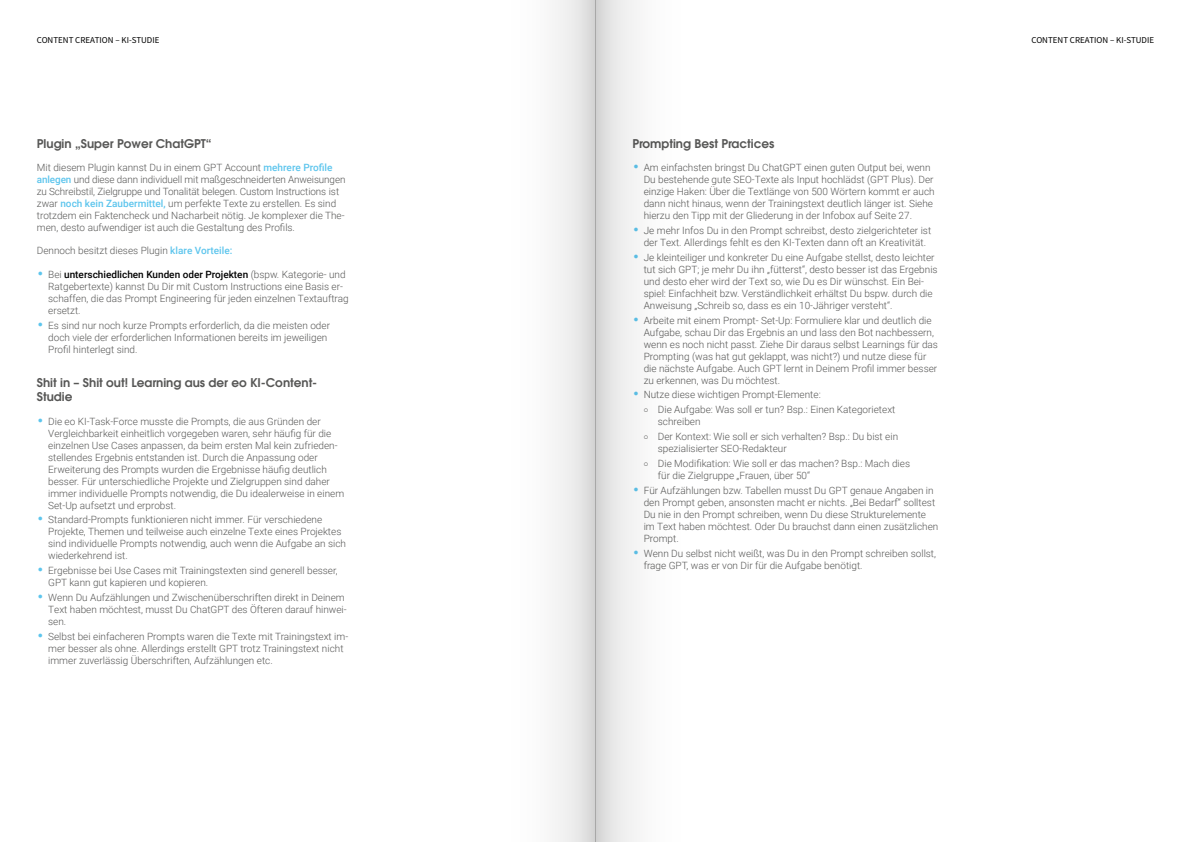
<style>
.page{position:relative;width:1191px;height:842px;background:#fff}
.page>*{position:absolute;margin:0;border:0;box-sizing:border-box;transform-origin:0 0}
.t1{font:600 12px/14.4px "ITC Avant Garde Pro";color:#575756}
.t2{font:300 10px/12px "Roboto";color:#575756}
.t3{font:9px "Source Sans Pro";color:#000}
.s1{font-weight:500;color:#5dc5ed}
.s2{font-family:"ITC Avant Garde Pro";font-weight:600;font-size:12px;color:#5dc5ed}
.s3{font-weight:500;color:#000}
</style>
<div class="page">
<div style="left:506px;top:0;width:89px;height:842px;background:#fbfbfb"></div>
<div style="left:595px;top:0;width:89px;height:842px;background:#f9f9f9"></div>
<div style="left:572px;top:0;width:23px;height:842px;background:linear-gradient(to bottom,#e2e2e2,#e2e2e1)"></div>
<div style="left:595px;top:0;width:24px;height:842px;background:linear-gradient(to right,#d1d1d1,#ececed)"></div>
<p class="t3" style="left:37px;top:35px;width:124px">CONTENT CREATION – KI-STUDIE</p>
<p class="t3" style="left:1031px;top:35px;width:124px">CONTENT CREATION – KI-STUDIE</p>
<p class="t1" style="left:37px;top:136px;width:176px">Plugin „Super Power ChatGPT“</p>
<p class="t2" style="left:37px;top:161px;width:310px">Mit diesem Plugin kannst Du in einem GPT Account <span class="s1">mehrere Profile anlegen</span> und diese dann individuell mit maßgeschneiderten Anweisungen zu Schreibstil, Zielgruppe und Tonalität belegen. Custom Instructions ist zwar <span class="s1">noch kein Zaubermittel,</span> um perfekte Texte zu erstellen. Es sind trotzdem ein Faktencheck und Nacharbeit nötig. Je komplexer die The&shy;men, desto aufwendiger ist auch die Gestaltung des Profils.</p>
<p class="t2" style="left:37px;top:244px;width:197px">Dennoch besitzt dieses Plugin <span class="s1">klare Vorteile:</span></p>
<p class="t2" style="left:48px;top:268px;width:302px;text-indent:-11px"><span class="s2">•</span> Bei <span class="s3">unterschiedlichen Kunden oder Projekten</span> (bspw. Kategorie- und Ratgebertexte) kannst Du Dir mit Custom Instructions eine Basis er&shy;schaffen, die das Prompt Engineering für jeden einzelnen Textauftrag ersetzt.</p>
<p class="t2" style="left:48px;top:319px;width:283px;text-indent:-11px"><span class="s2">•</span> Es sind nur noch kurze Prompts erforderlich, da die meisten oder doch viele der erforderlichen Informationen bereits im jeweiligen<br>Profil hinterlegt sind.</p>
<p class="t1" style="left:37px;top:375px;width:282px">Shit in – Shit out! Learning aus der eo KI-Content-<br>Studie</p>
<p class="t2" style="left:48px;top:415px;width:297px;text-indent:-11px"><span class="s2">•</span> Die eo KI-Task-Force musste die Prompts, die aus Gründen der Vergleichbarkeit einheitlich vorgegeben waren, sehr häufig für die einzelnen Use Cases anpassen, da beim ersten Mal kein zufrieden&shy;stellendes Ergebnis entstanden ist. Durch die Anpassung oder Erweiterung des Prompts wurden die Ergebnisse häufig deutlich besser. Für unterschiedliche Projekte und Zielgruppen sind daher immer individuelle Prompts notwendig, die Du idealerweise in einem Set-Up aufsetzt und erprobst.</p>
<p class="t2" style="left:48px;top:513px;width:299px;text-indent:-11px"><span class="s2">•</span> Standard-Prompts funktionieren nicht immer. Für verschiedene Projekte, Themen und teilweise auch einzelne Texte eines Projektes sind individuelle Prompts notwendig, auch wenn die Aufgabe an sich wiederkehrend ist.</p>
<p class="t2" style="left:48px;top:564px;width:291px;text-indent:-11px"><span class="s2">•</span> Ergebnisse bei Use Cases mit Trainingstexten sind generell besser,<br>GPT kann gut kapieren und kopieren.</p>
<p class="t2" style="left:48px;top:591px;width:300px;text-indent:-11px"><span class="s2">•</span> Wenn Du Aufzählungen und Zwischenüberschriften direkt in Deinem<br>Text haben möchtest, musst Du ChatGPT des Öfteren darauf hinwei&shy;sen.</p>
<p class="t2" style="left:48px;top:630px;width:301px;text-indent:-11px"><span class="s2">•</span> Selbst bei einfacheren Prompts waren die Texte mit Trainingstext im&shy;mer besser als ohne. Allerdings erstellt GPT trotz Trainingstext nicht immer zuverlässig Überschriften, Aufzählungen etc.</p>
<p class="t1" style="left:632px;top:136px;width:143px">Prompting Best Practices</p>
<p class="t2" style="left:643px;top:161px;width:292px;text-indent:-11px"><span class="s2">•</span> Am einfachsten bringst Du ChatGPT einen guten Output bei, wenn Du bestehende gute SEO-Texte als Input hochlädst (GPT Plus). Der einzige Haken: Über die Textlänge von 500 Wörtern kommt er auch dann nicht hinaus, wenn der Trainingstext deutlich länger ist. Siehe hierzu den Tipp mit der Gliederung in der Infobox auf Seite 27.</p>
<p class="t2" style="left:643px;top:224px;width:289px;text-indent:-11px"><span class="s2">•</span> Je mehr Infos Du in den Prompt schreibst, desto zielgerichteter ist der Text. Allerdings fehlt es den KI-Texten dann oft an Kreativität.</p>
<p class="t2" style="left:643px;top:251px;width:295px;text-indent:-11px"><span class="s2">•</span> Je kleinteiliger und konkreter Du eine Aufgabe stellst, desto leichter tut sich GPT; je mehr Du ihn „fütterst“, desto besser ist das Ergebnis und desto eher wird der Text so, wie Du es Dir wünschst. Ein Bei&shy;spiel: Einfachheit bzw. Verständlichkeit erhältst Du bspw. durch die Anweisung „Schreib so, dass es ein 10-Jähriger versteht“.</p>
<p class="t2" style="left:643px;top:314px;width:296px;text-indent:-11px"><span class="s2">•</span> Arbeite mit einem Prompt- Set-Up: Formuliere klar und deutlich die Aufgabe, schau Dir das Ergebnis an und lass den Bot nachbessern, wenn es noch nicht passt. Ziehe Dir daraus selbst Learnings für das Prompting (was hat gut geklappt, was nicht?) und nutze diese für die nächste Aufgabe. Auch GPT lernt in Deinem Profil immer besser zu erkennen, was Du möchtest.</p>
<p class="t2" style="left:632px;top:388px;width:190px"><span class="s2">•</span> Nutze diese wichtigen Prompt-Elemente:</p>
<p class="t2" style="left:658px;top:403px;width:239px;text-indent:-14px">○ Die Aufgabe: Was soll er tun? Bsp.: Einen Kategorietext schreiben</p>
<p class="t2" style="left:658px;top:430px;width:242px;text-indent:-14px">○ Der Kontext: Wie soll er sich verhalten? Bsp.: Du bist ein spezialisierter SEO-Redakteur</p>
<p class="t2" style="left:658px;top:457px;width:254px;text-indent:-14px">○ Die Modifikation: Wie soll er das machen? Bsp.: Mach dies für die Zielgruppe „Frauen, über 50“</p>
<p class="t2" style="left:643px;top:484px;width:296px;text-indent:-11px"><span class="s2">•</span> Für Aufzählungen bzw. Tabellen musst Du GPT genaue Angaben in den Prompt geben, ansonsten macht er nichts. „Bei Bedarf“ solltest Du nie in den Prompt schreiben, wenn Du diese Strukturelemente im Text haben möchtest. Oder Du brauchst dann einen zusätzlichen Prompt.</p>
<p class="t2" style="left:643px;top:547px;width:294px;text-indent:-11px"><span class="s2">•</span> Wenn Du selbst nicht weißt, was Du in den Prompt schreiben sollst, frage GPT, was er von Dir für die Aufgabe benötigt.</p>
</div>
